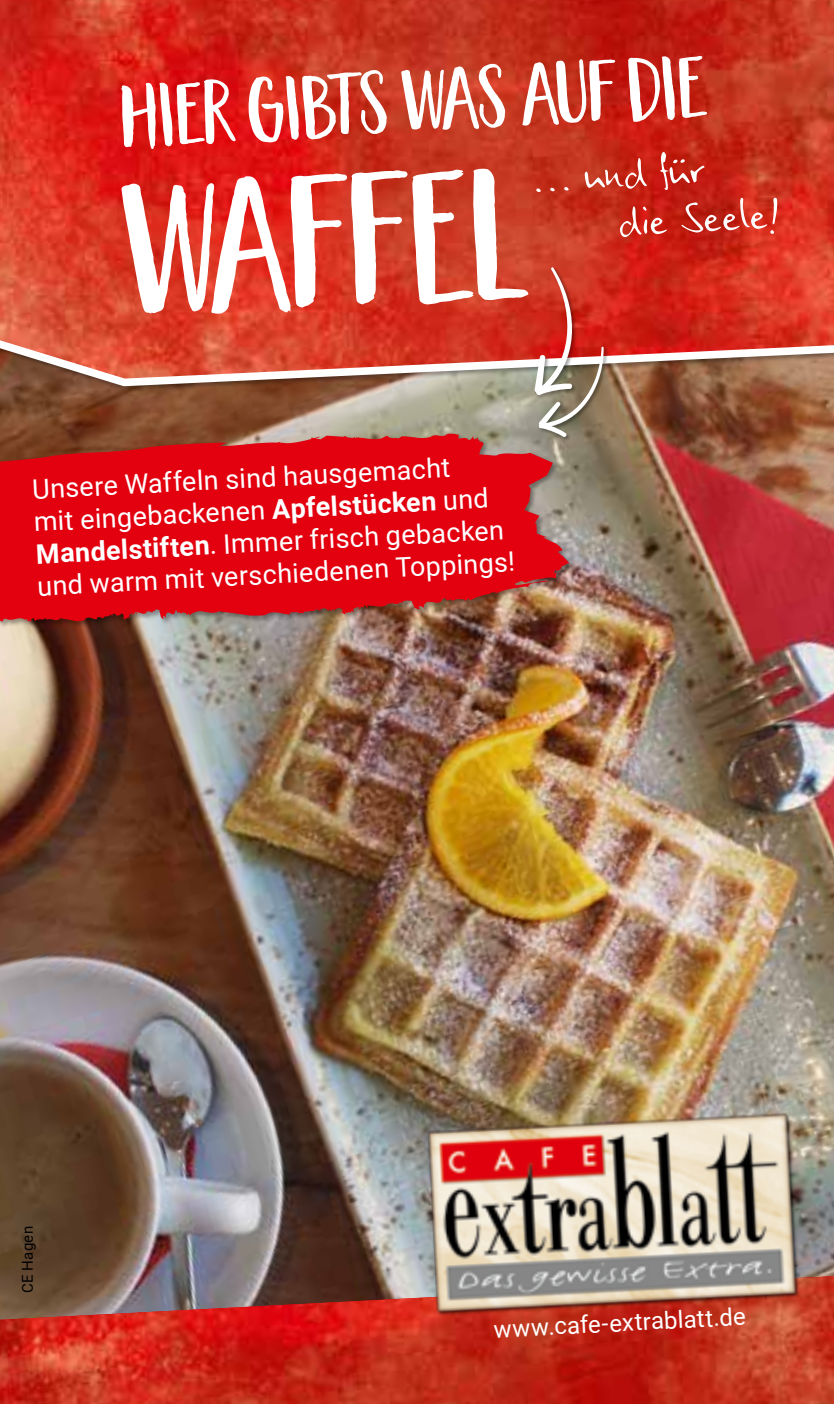
<style>
.page{position:relative;width:834px;height:1404px;background:#fff}
.page>*{position:absolute;margin:0;border:0;box-sizing:border-box;transform-origin:0 0}
.t1{font:180px "Garden Grown Caps";color:#fff}
.t2{font:82.8px "Garden Grown Caps";color:#fff}
.t3{font:48px/48px "Ego Std";color:#fff}
.t4{font:27px/32.4px "Roboto";color:#fff}
.t5{font:24px "Roboto";color:#fff}
.t6{font:15px "Roboto";letter-spacing:.03em;color:#000}
.s1{font-weight:700}
</style>
<div class="page">
<img style="left:0;top:484px;width:833px;height:791px">
<img style="left:0;top:392px;width:833px;height:92px">
<svg style="left:0;top:0;width:833px;height:390px;background:#ce3625"></svg>
<img style="left:0;top:1275px;width:833px;height:128px">
<svg style="left:693px;top:225px;width:6px;height:4px"></svg>
<svg style="left:563px;top:193px;width:8px;height:5px"></svg>
<svg style="left:650px;top:166px;width:5px;height:7px"></svg>
<svg style="left:727px;top:184px;width:5px;height:6px"></svg>
<div style="left:0;top:433px;width:576px;height:195px;background:#000;opacity:.35"></div>
<svg style="left:0;top:432px;width:570px;height:192px;background:#d3151d"></svg>
<img style="left:408px;top:1092px;width:408px;height:239px">
<div style="left:537px;top:346px;width:71px;height:95px;background:#000;opacity:.35"></div>
<svg style="left:534px;top:266px;width:70px;height:172px;background:#bb6658"></svg>
<h2 class="t2" style="left:119px;top:69px;width:585px;rotate:-3deg">HIER GIBTS WAS AUF DIE</h2>
<h1 class="t1" style="left:124px;top:150px;width:399px;rotate:-3deg">WAFFEL</h1>
<h3 class="t3" style="left:614px;top:147px;width:161px;text-indent:-86px;rotate:-3deg">... und für<br>die Seele!</h3>
<p class="t4" style="left:31px;top:472px;width:480px;rotate:-3deg">Unsere Waffeln sind hausgemacht<br>mit eingebackenen <span class="s1">Apfelstücken</span> und <span class="s1">Mandelstiften</span>. Immer frisch gebacken und warm mit verschiedenen Toppings!</p>
<p class="t6" style="left:17px;top:1293px;width:69px;rotate:-90deg">CE Hagen</p>
<p class="t5" style="left:492px;top:1311px;width:254px;rotate:-3deg">www.cafe-extrablatt.de</p>
</div>
